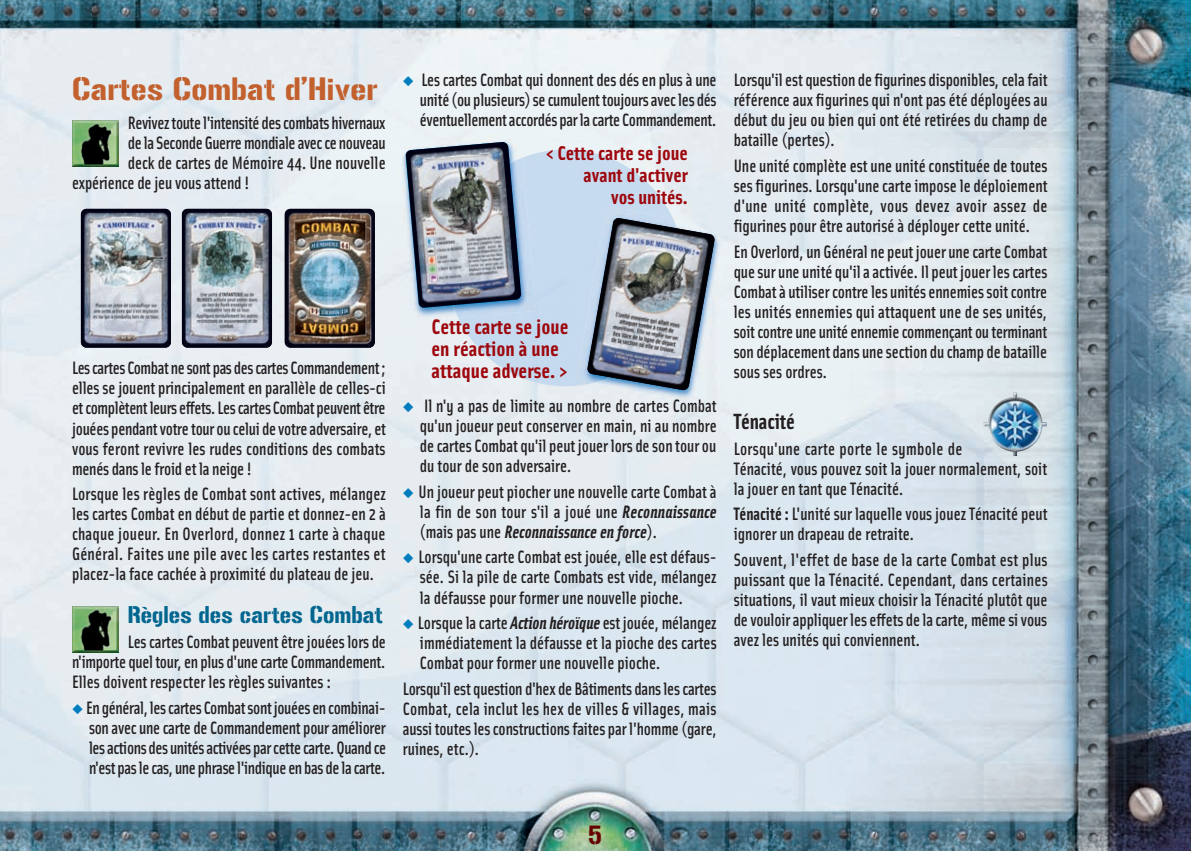
<style>
.page{position:relative;width:1191px;height:851px;background:#fff}
.page>*{position:absolute;margin:0;border:0;box-sizing:border-box;transform-origin:0 0}
.t1{font:32px "Gunplay";color:#c2602e}
.t2{font:26px "Gunplay";color:#600}
.t3{font:24px "Gunplay";color:#01668f;scale:.95 1}
.t4{font:700 22px "Solex";letter-spacing:-.005em;color:#231f20}
.t5{font:700 21px/22px "Solex";color:#9d070d;scale:1.05 1}
.t6{font:700 20px/22px "Solex";color:#9d070d;text-align:right;scale:1.05 1}
.t7{font:500 18px/20px "Solex";color:#231f20;text-align:justify;scale:.95 1}
.t8{font:500 18px "Solex";letter-spacing:-.025em;color:#231f20;scale:.95 1}
.s1{color:#007dbe}
.s2{font-weight:700;font-style:italic}
.s3{font-weight:700}
</style>
<div class="page">
<img style="left:0;top:0;width:1191px;height:850px">
<img style="left:72px;top:121px;width:46px;height:45px">
<img style="left:72px;top:606px;width:46px;height:46px">
<img style="left:81px;top:209px;width:90px;height:138px">
<img style="left:182px;top:209px;width:90px;height:138px">
<img style="left:285px;top:209px;width:90px;height:138px">
<img style="left:458px;top:149px;width:215px;height:237px">
<img style="left:582px;top:218px;width:148px;height:188px">
<img style="left:674px;top:399px;width:26px;height:7px">
<img style="left:575px;top:206px;width:109px;height:179px">
<img style="left:587px;top:218px;width:128px;height:172px">
<img style="left:395px;top:131px;width:127px;height:191px">
<img style="left:447px;top:157px;width:89px;height:161px">
<img style="left:406px;top:142px;width:115px;height:165px">
<img style="left:983px;top:392px;width:63px;height:64px">
<h1 class="t1" style="left:72px;top:77px;width:307px">Cartes Combat d'Hiver</h1>
<p class="t8" style="left:128px;top:116px;width:273px">Revivez toute l'intensité des combats hivernaux</p>
<p class="t8" style="left:128px;top:136px;width:273px">de la Seconde Guerre mondiale avec ce nouveau</p>
<p class="t7" style="left:128px;top:154px;width:273px">deck de cartes de Mémoire 44. Une nouvelle</p>
<p class="t7" style="left:72px;top:174px;width:188px">expérience de jeu vous attend !</p>
<p class="t7" style="left:72px;top:360px;width:332px">Les cartes Combat ne sont pas des cartes Commandement ; elles se jouent principalement en parallèle de celles-ci et complètent leurs effets. Les cartes Combat peuvent être jouées pendant votre tour ou celui de votre adversaire, et vous feront revivre les rudes conditions des combats menés dans le froid et la neige !</p>
<p class="t7" style="left:72px;top:485px;width:332px">Lorsque les règles de Combat sont actives, mélangez les cartes Combat en début de partie et donnez-en 2 à chaque joueur. En Overlord, donnez 1 carte à chaque Général. Faites une pile avec les cartes restantes et placez-la face cachée à proximité du plateau de jeu.</p>
<h3 class="t3" style="left:128px;top:605px;width:270px">Règles des cartes Combat</h3>
<p class="t7" style="left:72px;top:633px;width:332px;text-indent:56px">Les cartes Combat peuvent être jouées lors de n'importe quel tour, en plus d'une carte Commandement.<br>Elles doivent respecter les règles suivantes :</p>
<p class="t7" style="left:89px;top:699px;width:314px;text-indent:-17px"><span class="s1">◆</span> En général, les cartes Combat sont jouées en combinai&shy;son avec une carte de Commandement pour améliorer les actions des unités activées par cette carte. Quand ce n'est pas le cas, une phrase l'indique en bas de la carte.</p>
<p class="t7" style="left:420px;top:72px;width:314px;text-indent:-17px"><span class="s1">◆</span> Les cartes Combat qui donnent des dés en plus à une unité (ou plusieurs) se cumulent toujours avec les dés éventuellement accordés par la carte Commandement.</p>
<p class="t6" style="left:546px;top:143px;width:137px">&lt; Cette carte se joue avant d'activer<br>vos unités.</p>
<p class="t5" style="left:431px;top:317px;width:132px">Cette carte se joue en réaction à une attaque adverse. &gt;</p>
<p class="t7" style="left:420px;top:397px;width:314px;text-indent:-17px"><span class="s1">◆</span> Il n'y a pas de limite au nombre de cartes Combat qu'un joueur peut conserver en main, ni au nombre de cartes Combat qu'il peut jouer lors de son tour ou du tour de son adversaire.</p>
<p class="t7" style="left:420px;top:483px;width:314px;text-indent:-17px"><span class="s1">◆</span> Un joueur peut piocher une nouvelle carte Combat à la fin de son tour s'il a joué une <span class="s2">Reconnaissance </span>(mais pas une <span class="s2">Reconnaissance en force</span>).</p>
<p class="t7" style="left:420px;top:549px;width:314px;text-indent:-17px"><span class="s1">◆</span> Lorsqu'une carte Combat est jouée, elle est défaus&shy;sée. Si la pile de carte Combats est vide, mélangez la défausse pour former une nouvelle pioche.</p>
<p class="t7" style="left:420px;top:614px;width:314px;text-indent:-17px"><span class="s1">◆</span> Lorsque la carte <span class="s2">Action héroïque</span> est jouée, mélangez immédiatement la défausse et la pioche des cartes Combat pour former une nouvelle pioche.</p>
<p class="t7" style="left:403px;top:680px;width:332px">Lorsqu'il est question d'hex de Bâtiments dans les cartes Combat, cela inclut les hex de villes &amp; villages, mais aussi toutes les constructions faites par l'homme (gare, ruines, etc.).</p>
<p class="t7" style="left:733px;top:72px;width:332px">Lorsqu'il est question de figurines disponibles, cela fait référence aux figurines qui n'ont pas été déployées au début du jeu ou bien qui ont été retirées du champ de bataille (pertes).</p>
<p class="t7" style="left:733px;top:157px;width:332px">Une unité complète est une unité constituée de toutes ses figurines. Lorsqu'une carte impose le déploiement d'une unité complète, vous devez avoir assez de figurines pour être autorisé à déployer cette unité.</p>
<p class="t7" style="left:733px;top:243px;width:332px">En Overlord, un Général ne peut jouer une carte Combat que sur une unité qu'il a activée. Il peut jouer les cartes Combat à utiliser contre les unités ennemies soit contre les unités ennemies qui attaquent une de ses unités, soit contre une unité ennemie commençant ou terminant son déplacement dans une section du champ de bataille sous ses ordres.</p>
<p class="t4" style="left:733px;top:413px;width:63px">Ténacité</p>
<p class="t7" style="left:733px;top:440px;width:331px;text-align:left">Lorsqu'une carte porte le symbole de<br>Ténacité, vous pouvez soit la jouer normalement, soit la jouer en tant que Ténacité.</p>
<p class="t7" style="left:733px;top:506px;width:332px"><span class="s3">Ténacité :</span> L'unité sur laquelle vous jouez Ténacité peut ignorer un drapeau de retraite.</p>
<p class="t7" style="left:733px;top:551px;width:332px">Souvent, l'effet de base de la carte Combat est plus puissant que la Ténacité. Cependant, dans certaines situations, il vaut mieux choisir la Ténacité plutôt que de vouloir appliquer les effets de la carte, même si vous avez les unités qui conviennent.</p>
<h2 class="t2" style="left:588px;top:825px;width:15px">5</h2>
</div>
